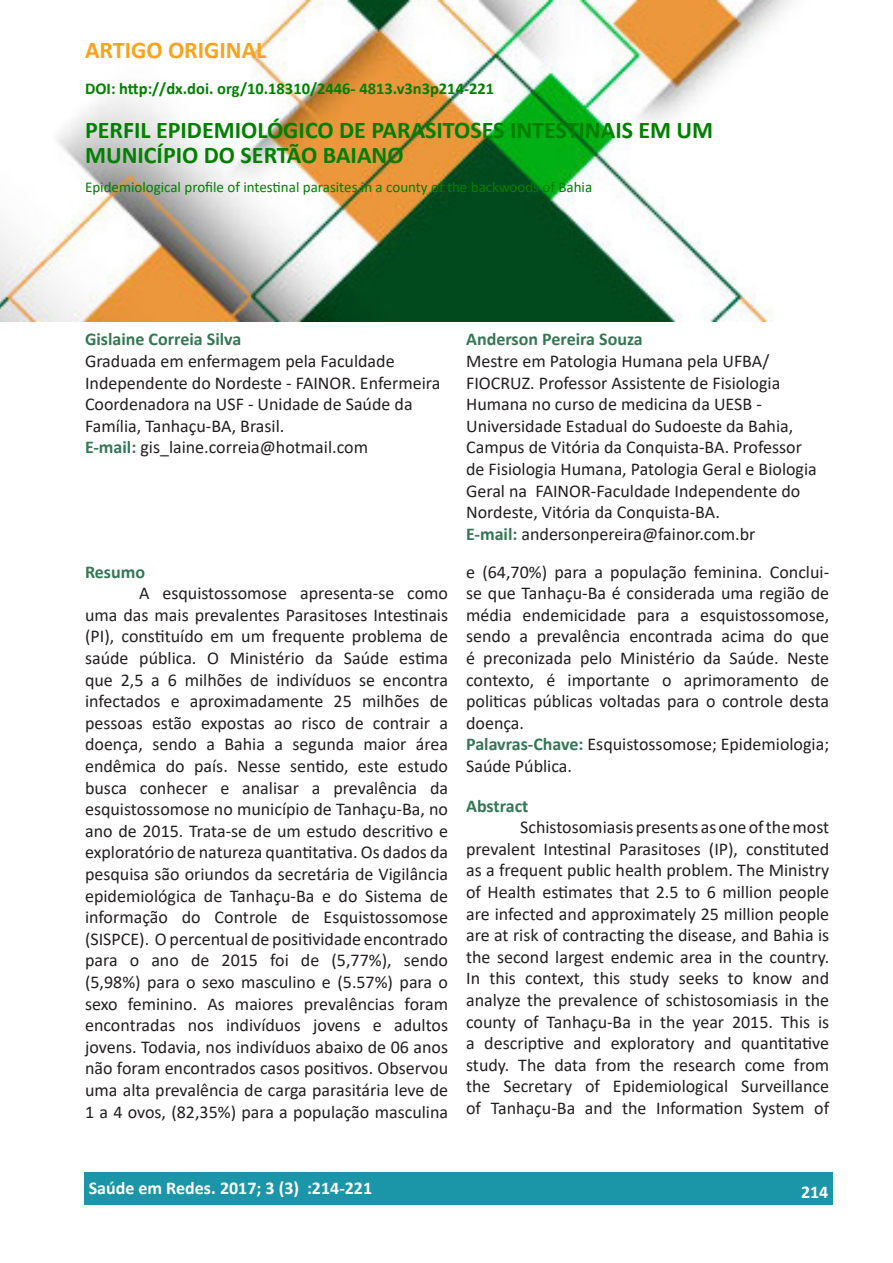
<style>
.page{position:relative;width:893px;height:1263px;background:#fff}
.page>*{position:absolute;margin:0;border:0;box-sizing:border-box;transform-origin:0 0}
.t1{font:700 24px/25.5px "Calibri";color:#008000}
.t2{font:700 24px "Calibri";color:#f9a31b}
.t3{font:18px/21.6px "Calibri";color:#231f20}
.t4{font:700 18px "Calibri";color:#375}
.t5{font:700 18px "Calibri";color:#fff}
.t6{font:700 16.5px "Calibri";color:#008000}
.t7{font:15px "Calibri";color:#008000}
.s1{font-weight:700;color:#375}
</style>
<div class="page">
<div style="left:84px;top:1172px;width:749px;height:33px;background:#1b95a8"></div>
<img style="left:0;top:0;width:791px;height:322px">
<h1 class="t2" style="left:85px;top:33px;width:183px">ARTIGO ORIGINAL</h1>
<p class="t6" style="left:85px;top:77px;width:411px">DOI: http://dx.doi. org/10.18310/2446- 4813.v3n3p214-221</p>
<h1 class="t1" style="left:85px;top:117px;width:630px">PERFIL EPIDEMIOLÓGICO DE PARASITOSES INTESTINAIS EM UM<br>MUNICÍPIO DO SERTÃO BAIANO</h1>
<p class="t7" style="left:85px;top:176px;width:509px">Epidemiological profile of intestinal parasites in a county of the backwoods of Bahia</p>
<p class="t4" style="left:85px;top:327px;width:158px">Gislaine Correia Silva</p>
<p class="t3" style="left:85px;top:350px;width:357px">Graduada em enfermagem pela Faculdade Independente do Nordeste - FAINOR. Enfermeira Coordenadora na USF - Unidade de Saúde da Família, Tanhaçu-BA, Brasil.<br><span class="s1">E-mail:</span> gis_laine.correia@hotmail.com</p>
<p class="t4" style="left:85px;top:559px;width:62px">Resumo</p>
<p class="t3" style="left:85px;top:582px;width:365px;text-align:justify;text-indent:54px">A esquistossomose apresenta-se como uma das mais prevalentes Parasitoses Intestinais (PI), constituído em um frequente problema de saúde pública. O Ministério da Saúde estima que 2,5 a 6 milhões de indivíduos se encontra infectados e aproximadamente 25 milhões de pessoas estão expostas ao risco de contrair a doença, sendo a Bahia a segunda maior área endêmica do país. Nesse sentido, este estudo busca conhecer e analisar a prevalência da esquistossomose no município de Tanhaçu-Ba, no ano de 2015. Trata-se de um estudo descritivo e exploratório de natureza quantitativa. Os dados da pesquisa são oriundos da secretária de Vigilância epidemiológica de Tanhaçu-Ba e do Sistema de informação do Controle de Esquistossomose (SISPCE). O percentual de positividade encontrado para o ano de 2015 foi de (5,77%), sendo (5,98%) para o sexo masculino e (5.57%) para o sexo feminino. As maiores prevalências foram encontradas nos indivíduos jovens e adultos jovens. Todavia, nos indivíduos abaixo de 06 anos não foram encontrados casos positivos. Observou uma alta prevalência de carga parasitária leve de 1 a 4 ovos, (82,35%) para a população masculina</p>
<p class="t4" style="left:466px;top:327px;width:178px">Anderson Pereira Souza</p>
<p class="t3" style="left:466px;top:350px;width:352px">Mestre em Patologia Humana pela UFBA/ FIOCRUZ. Professor Assistente de Fisiologia Humana no curso de medicina da UESB - Universidade Estadual do Sudoeste da Bahia, Campus de Vitória da Conquista-BA. Professor de Fisiologia Humana, Patologia Geral e Biologia Geral na FAINOR-Faculdade Independente do Nordeste, Vitória da Conquista-BA.<br><span class="s1">E-mail:</span> andersonpereira@fainor.com.br</p>
<p class="t3" style="left:466px;top:560px;width:365px">e (64,70%) para a população feminina. Conclui&shy;se que Tanhaçu-Ba é considerada uma região de média endemicidade para a esquistossomose, sendo a prevalência encontrada acima do que é preconizada pelo Ministério da Saúde. Neste contexto, é importante o aprimoramento de politicas públicas voltadas para o controle desta doença.<br><span class="s1">Palavras-Chave:</span> Esquistossomose; Epidemiologia; Saúde Pública.</p>
<p class="t4" style="left:466px;top:793px;width:64px">Abstract</p>
<p class="t3" style="left:466px;top:816px;width:365px;text-align:justify;text-indent:54px">Schistosomiasis presents as one of the most prevalent Intestinal Parasitoses (IP), constituted as a frequent public health problem. The Ministry of Health estimates that 2.5 to 6 million people are infected and approximately 25 million people are at risk of contracting the disease, and Bahia is the second largest endemic area in the country.<br>In this context, this study seeks to know and analyze the prevalence of schistosomiasis in the county of Tanhaçu-Ba in the year 2015. This is a descriptive and exploratory and quantitative study. The data from the research come from the Secretary of Epidemiological Surveillance of Tanhaçu-Ba and the Information System of</p>
<p class="t5" style="left:89px;top:1175px;width:285px">Saúde em Redes. 2017; 3 (3) :214-221</p>
<p class="t5" style="left:801px;top:1179px;width:29px">214</p>
</div>
